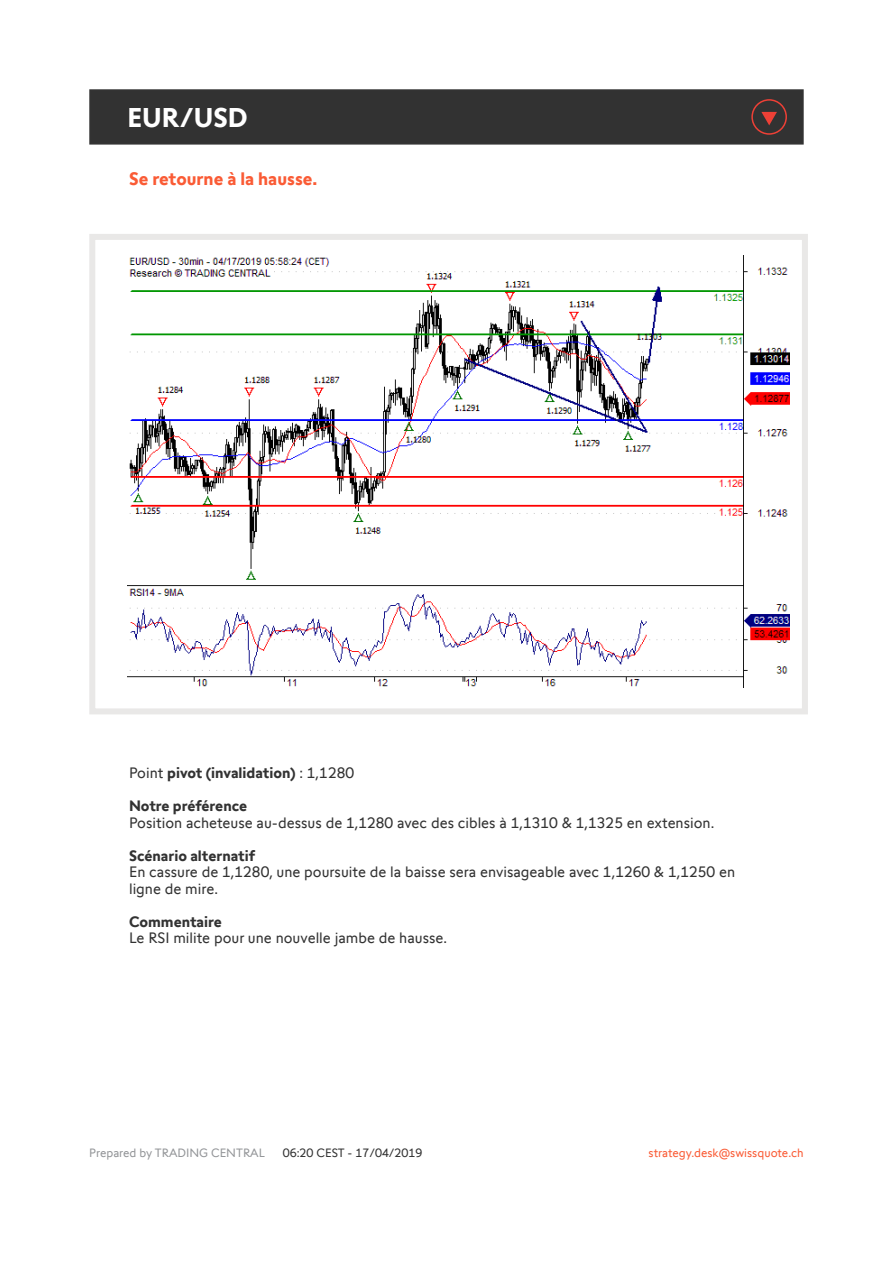
<style>
.page{position:relative;width:893px;height:1263px;background:#fff}
.page>*{position:absolute;margin:0;border:0;box-sizing:border-box;transform-origin:0 0}
.t1{font:700 27px "Swissquote CT";color:#fff}
.t2{font:700 18px "Swissquote CT";color:#fa5b35}
.t3{font:15px/16.5px "Swissquote CT";color:#323232}
.t4{font:700 15px "Swissquote CT";color:#323232}
.t5{font:12px "Swissquote CT";color:#fa5b35}
.t6{font:12px "Swissquote CT";color:#939598}
.t7{font:12px "Swissquote CT";color:#323232}
.s1{font-weight:400}
</style>
<div class="page">
<div style="left:89px;top:234px;width:719px;height:480px;border:6px solid #e9e8e7"></div>
<div style="left:89px;top:89px;width:715px;height:56px;background:#323232;border:2px solid #323232"></div>
<img style="left:128px;top:255px;width:661px;height:432px">
<svg style="left:751px;top:99px;width:36px;height:36px"></svg>
<h1 class="t1" style="left:128px;top:101px;width:122px">EUR/USD</h1>
<p class="t2" style="left:129px;top:168px;width:190px">Se retourne à la hausse.</p>
<p class="t4" style="left:129px;top:764px;width:227px"><span class="s1">Point</span> pivot (invalidation) <span class="s1">: 1,1280</span></p>
<p class="t4" style="left:129px;top:797px;width:120px">Notre préférence</p>
<p class="t3" style="left:129px;top:814px;width:587px">Position acheteuse au-dessus de 1,1280 avec des cibles à 1,1310 &amp; 1,1325 en extension.</p>
<p class="t4" style="left:129px;top:846px;width:127px">Scénario alternatif</p>
<p class="t3" style="left:129px;top:864px;width:608px">En cassure de 1,1280, une poursuite de la baisse sera envisageable avec 1,1260 &amp; 1,1250 en ligne de mire.</p>
<p class="t4" style="left:129px;top:912px;width:94px">Commentaire</p>
<p class="t3" style="left:129px;top:930px;width:320px">Le RSI milite pour une nouvelle jambe de hausse.</p>
<p class="t6" style="left:89px;top:1145px;width:177px">Prepared by TRADING CENTRAL</p>
<p class="t7" style="left:283px;top:1145px;width:141px">06:20 CEST - 17/04/2019</p>
<p class="t5" style="left:649px;top:1145px;width:157px">strategy.desk@swissquote.ch</p>
</div>
